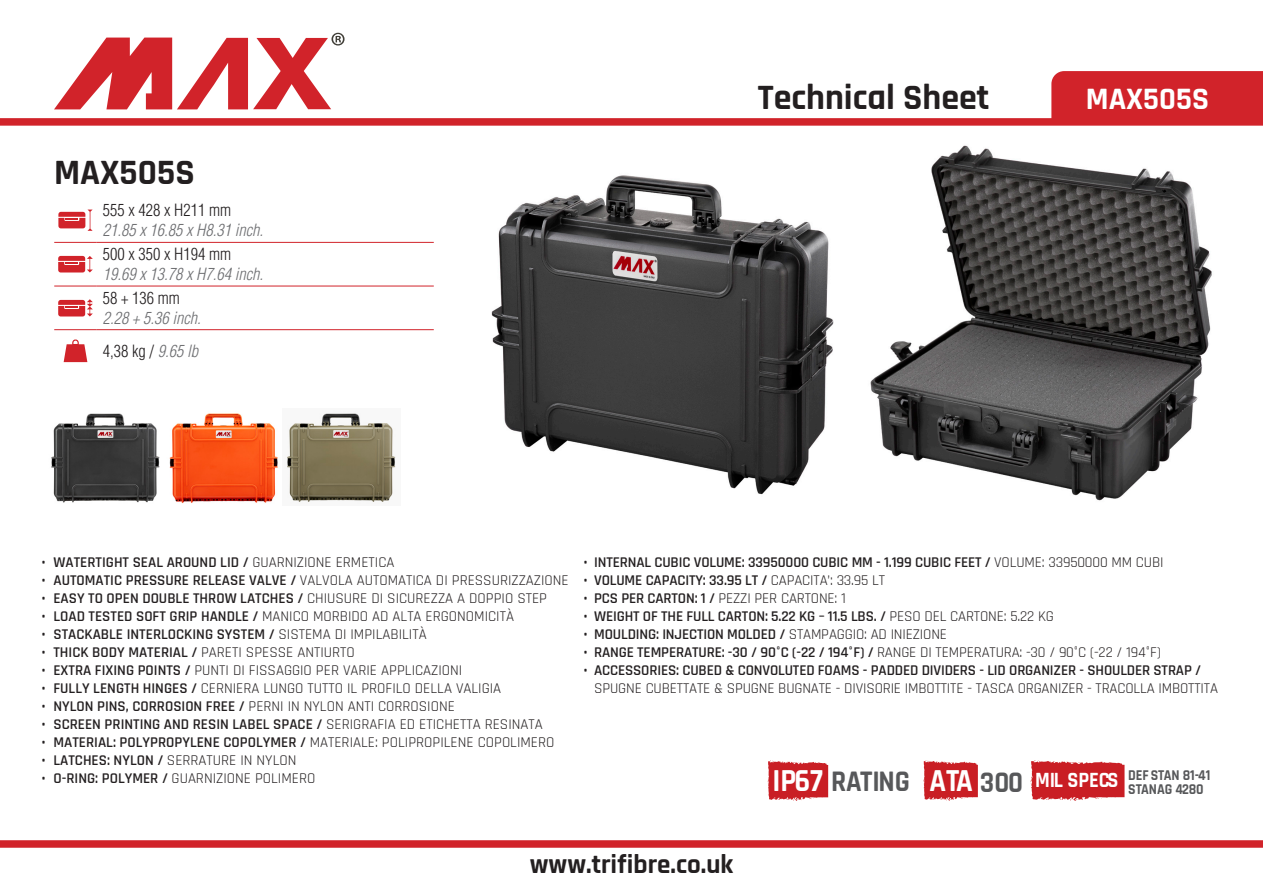
<style>
.page{position:relative;width:1263px;height:893px;background:#fff}
.page>*{position:absolute;margin:0;border:0;box-sizing:border-box;transform-origin:0 0}
.t1{font:700 36px "Rajdhani";color:#231f20}
.t2{font:700 31.5px "Rajdhani";color:#fff}
.t3{font:700 30.3px "Rajdhani";color:#57585a;scale:.92 1}
.t4{font:700 27px "Rajdhani";color:#231f20}
.t5{font:italic 300 condensed 16.5px "Helvetica LT Std";color:#6c6d70}
.t6{font:300 condensed 16.5px "Helvetica LT Std";color:#231f20}
.t7{font:700 15.15px "Rajdhani";color:#57585a;scale:.92 1}
.t8{font:15px/18px "Rajdhani";color:#231f20}
.t9{font:600 15px "Rajdhani";color:#231f20}
.s1{font-style:italic;color:#6c6d70}
.s2{font-weight:400}
.s3{font-weight:600}
.s4{font-size:22.05px;color:#fff}
.s5{font-size:32.4px;color:#fff}
</style>
<div class="page">
<svg style="left:54px;top:33px;width:291px;height:76px"></svg>
<div style="left:0;top:118px;width:1263px;height:8px;background:#d1232a"></div>
<div style="left:0;top:840px;width:1263px;height:8px;background:#d1232a"></div>
<div style="left:1051px;top:71px;width:212px;height:48px;background:#d1232a"></div>
<hr style="left:54px;top:242px;width:43px;height:1px;background:#d1232a">
<hr style="left:97px;top:242px;width:337px;height:1px;background:#d1232a">
<hr style="left:54px;top:286px;width:43px;height:1px;background:#d1232a">
<hr style="left:97px;top:286px;width:337px;height:1px;background:#d1232a">
<hr style="left:54px;top:329px;width:43px;height:1px;background:#d1232a">
<hr style="left:97px;top:329px;width:337px;height:1px;background:#d1232a">
<svg style="left:58px;top:210px;width:35px;height:21px"></svg>
<svg style="left:58px;top:256px;width:35px;height:16px"></svg>
<svg style="left:58px;top:299px;width:35px;height:17px"></svg>
<svg style="left:64px;top:339px;width:23px;height:23px"></svg>
<img style="left:491px;top:175px;width:342px;height:320px">
<img style="left:870px;top:145px;width:342px;height:356px">
<svg style="left:1030px;top:760px;width:94px;height:41px;background:#d03e43"></svg>
<svg style="left:923px;top:760px;width:55px;height:41px;background:#d03f44"></svg>
<svg style="left:768px;top:760px;width:60px;height:41px;background:#d03c41"></svg>
<img style="left:51px;top:413px;width:345px;height:91px">
<p class="t1" style="left:54px;top:151px;width:142px">MAX505S</p>
<p class="t6" style="left:103px;top:200px;width:130px">555 x 428 x H211 mm</p>
<p class="t5" style="left:103px;top:220px;width:162px">21.85 x 16.85 x H8.31 inch.</p>
<p class="t6" style="left:103px;top:244px;width:130px">500 x 350 x H194 mm</p>
<p class="t5" style="left:103px;top:264px;width:162px">19.69 x 13.78 x H7.64 inch.</p>
<p class="t6" style="left:103px;top:288px;width:78px">58 + 136 mm</p>
<p class="t5" style="left:103px;top:307px;width:99px">2.28 + 5.36 inch.</p>
<p class="t6" style="left:103px;top:341px;width:97px">4,38 kg / <span class="s1">9.65 lb</span></p>
<h1 class="t1" style="left:758px;top:76px;width:233px">Technical Sheet</h1>
<p class="t2" style="left:1086px;top:80px;width:125px">MAX505S</p>
<p class="t9" style="left:41px;top:553px;width:355px">• WATERTIGHT SEAL AROUND LID / <span class="s2">GUARNIZIONE ERMETICA</span></p>
<p class="t8" style="left:41px;top:571px;width:529px"><span class="s3">• AUTOMATIC PRESSURE RELEASE VALVE /</span> VALVOLA AUTOMATICA DI PRESSURIZZAZIONE</p>
<p class="t9" style="left:41px;top:589px;width:507px">• EASY TO OPEN DOUBLE THROW LATCHES / <span class="s2">CHIUSURE DI SICUREZZA A DOPPIO STEP</span></p>
<p class="t8" style="left:41px;top:607px;width:474px"><span class="s3">• LOAD TESTED SOFT GRIP HANDLE /</span> MANICO MORBIDO AD ALTA ERGONOMICITÀ</p>
<p class="t9" style="left:41px;top:625px;width:387px">• STACKABLE INTERLOCKING SYSTEM / <span class="s2">SISTEMA DI IMPILABILITÀ</span></p>
<p class="t8" style="left:41px;top:643px;width:315px"><span class="s3">• THICK BODY MATERIAL /</span> PARETI SPESSE ANTIURTO</p>
<p class="t8" style="left:41px;top:661px;width:422px"><span class="s3">• EXTRA FIXING POINTS /</span> PUNTI DI FISSAGGIO PER VARIE APPLICAZIONI</p>
<p class="t8" style="left:41px;top:679px;width:461px"><span class="s3">• FULLY LENGTH HINGES /</span> CERNIERA LUNGO TUTTO IL PROFILO DELLA VALIGIA</p>
<p class="t8" style="left:41px;top:697px;width:415px"><span class="s3">• NYLON PINS, CORROSION FREE /</span> PERNI IN NYLON ANTI CORROSIONE</p>
<p class="t9" style="left:41px;top:715px;width:503px">• SCREEN PRINTING AND RESIN LABEL SPACE / <span class="s2">SERIGRAFIA ED ETICHETTA RESINATA</span></p>
<p class="t9" style="left:41px;top:733px;width:514px">• MATERIAL: POLYPROPYLENE COPOLYMER / <span class="s2">MATERIALE: POLIPROPILENE COPOLIMERO</span></p>
<p class="t8" style="left:41px;top:751px;width:256px"><span class="s3">• LATCHES: NYLON /</span> SERRATURE IN NYLON</p>
<p class="t8" style="left:41px;top:769px;width:275px"><span class="s3">• O-RING: POLYMER /</span> GUARNIZIONE POLIMERO</p>
<p class="t7" style="left:1035px;top:766px;width:192px"><span class="s4">MIL SPECS</span> DEF STAN 81-41</p>
<p class="t9" style="left:584px;top:553px;width:581px">• INTERNAL CUBIC VOLUME: 33950000 CUBIC MM - 1.199 CUBIC FEET / <span class="s2">VOLUME: 33950000 MM CUBI</span></p>
<p class="t9" style="left:584px;top:571px;width:303px">• VOLUME CAPACITY: 33.95 LT / <span class="s2">CAPACITA’: 33.95 LT</span></p>
<p class="t8" style="left:584px;top:589px;width:264px"><span class="s3">• PCS PER CARTON: 1 /</span> PEZZI PER CARTONE: 1</p>
<p class="t9" style="left:584px;top:607px;width:472px">• WEIGHT OF THE FULL CARTON: 5.22 KG – 11.5 LBS. / <span class="s2">PESO DEL CARTONE: 5.22 KG</span></p>
<p class="t9" style="left:584px;top:625px;width:365px">• MOULDING: INJECTION MOLDED / <span class="s2">STAMPAGGIO: AD INIEZIONE</span></p>
<p class="t9" style="left:584px;top:643px;width:579px">• RANGE TEMPERATURE: -30 / 90°C (-22 / 194°F) / <span class="s2">RANGE DI TEMPERATURA: -30 / 90°C (-22 / 194°F)</span></p>
<p class="t8" style="left:594px;top:661px;width:625px;text-indent:-10px"><span class="s3">• ACCESSORIES: CUBED &amp; CONVOLUTED FOAMS - PADDED DIVIDERS - LID ORGANIZER - SHOULDER STRAP /<br></span>SPUGNE CUBETTATE &amp; SPUGNE BUGNATE - DIVISORIE IMBOTTITE - TASCA ORGANIZER - TRACOLLA IMBOTTITA</p>
<h3 class="t3" style="left:772px;top:763px;width:274px"><span class="s5">IP67</span> RATING <span class="s5">ATA</span> 300</h3>
<p class="t7" style="left:1128px;top:780px;width:83px">STANAG 4280</p>
<h3 class="t4" style="left:530px;top:848px;width:205px">www.trifibre.co.uk</h3>
</div>
